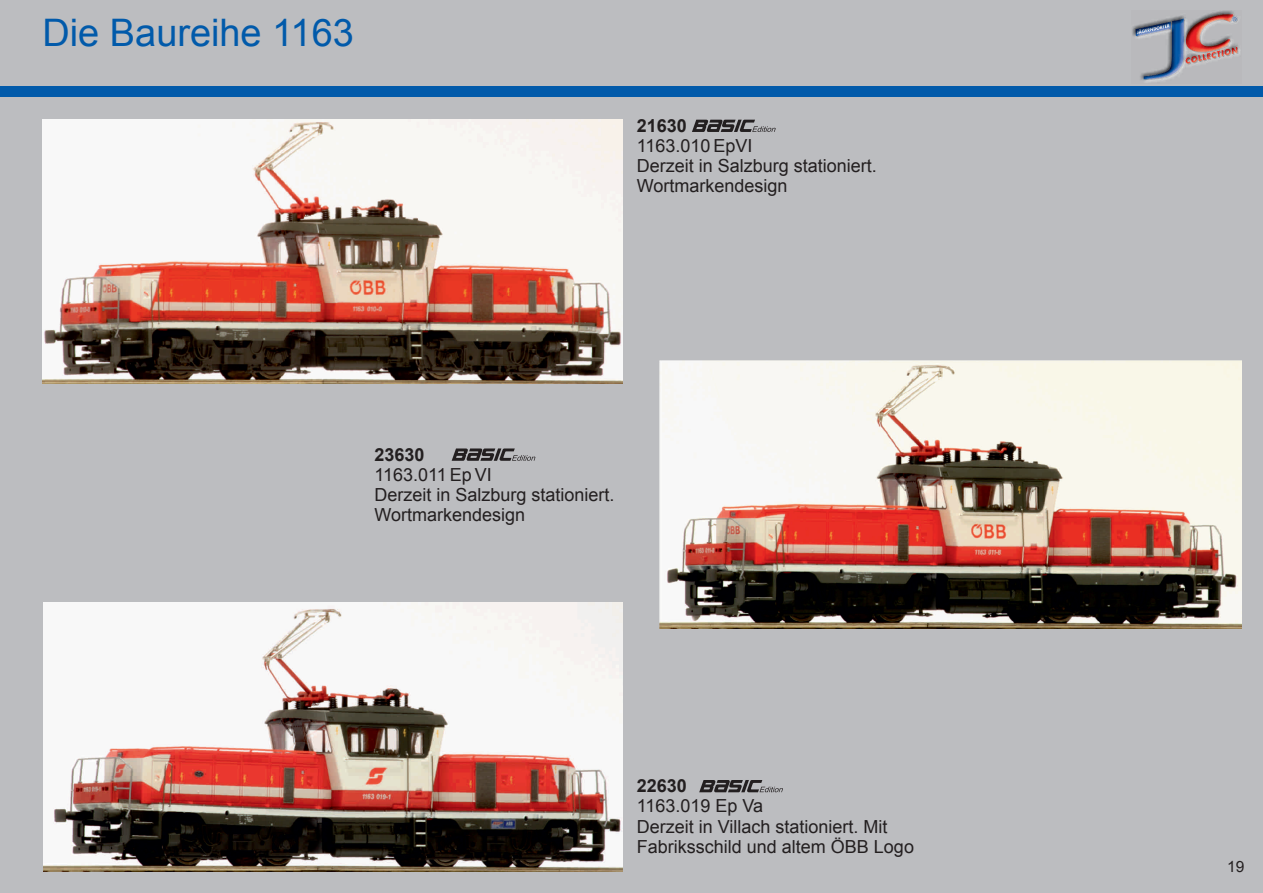
<style>
.page{position:relative;width:1263px;height:893px;background:#bcbdc0}
.page>*{position:absolute;margin:0;border:0;box-sizing:border-box;transform-origin:0 0}
.t1{font:37.95px "Arial";color:#015aaa}
.t2{font:18px/20.1px "Arial";color:#231f20}
.t3{font:700 18px "Arial";color:#231f20}
.t4{font:15.45px "Arial";color:#231f20}
</style>
<div class="page">
<div style="left:0;top:87px;width:1263px;height:10px;background:#015aaa"></div>
<svg style="left:692px;top:120px;width:84px;height:12px"></svg>
<svg style="left:699px;top:780px;width:84px;height:12px"></svg>
<svg style="left:452px;top:448px;width:83px;height:13px"></svg>
<img style="left:659px;top:361px;width:583px;height:267px">
<img style="left:44px;top:603px;width:579px;height:269px">
<img style="left:43px;top:119px;width:580px;height:264px">
<img style="left:1132px;top:11px;width:108px;height:71px">
<h1 class="t1" style="left:43px;top:18px;width:313px">Die Baureihe 1163</h1>
<p class="t3" style="left:637px;top:119px;width:52px">21630</p>
<p class="t2" style="left:637px;top:137px;width:242px">1163.010 EpVI<br>Derzeit in Salzburg stationiert.<br>Wortmarkendesign</p>
<p class="t3" style="left:374px;top:447px;width:52px">23630</p>
<p class="t2" style="left:374px;top:466px;width:242px">1163.011 Ep VI<br>Derzeit in Salzburg stationiert.<br>Wortmarkendesign</p>
<p class="t3" style="left:637px;top:779px;width:52px">22630</p>
<p class="t2" style="left:637px;top:798px;width:279px">1163.019 Ep Va<br>Derzeit in Villach stationiert. Mit<br>Fabriksschild und altem ÖBB Logo</p>
<p class="t4" style="left:1227px;top:860px;width:19px">19</p>
</div>
